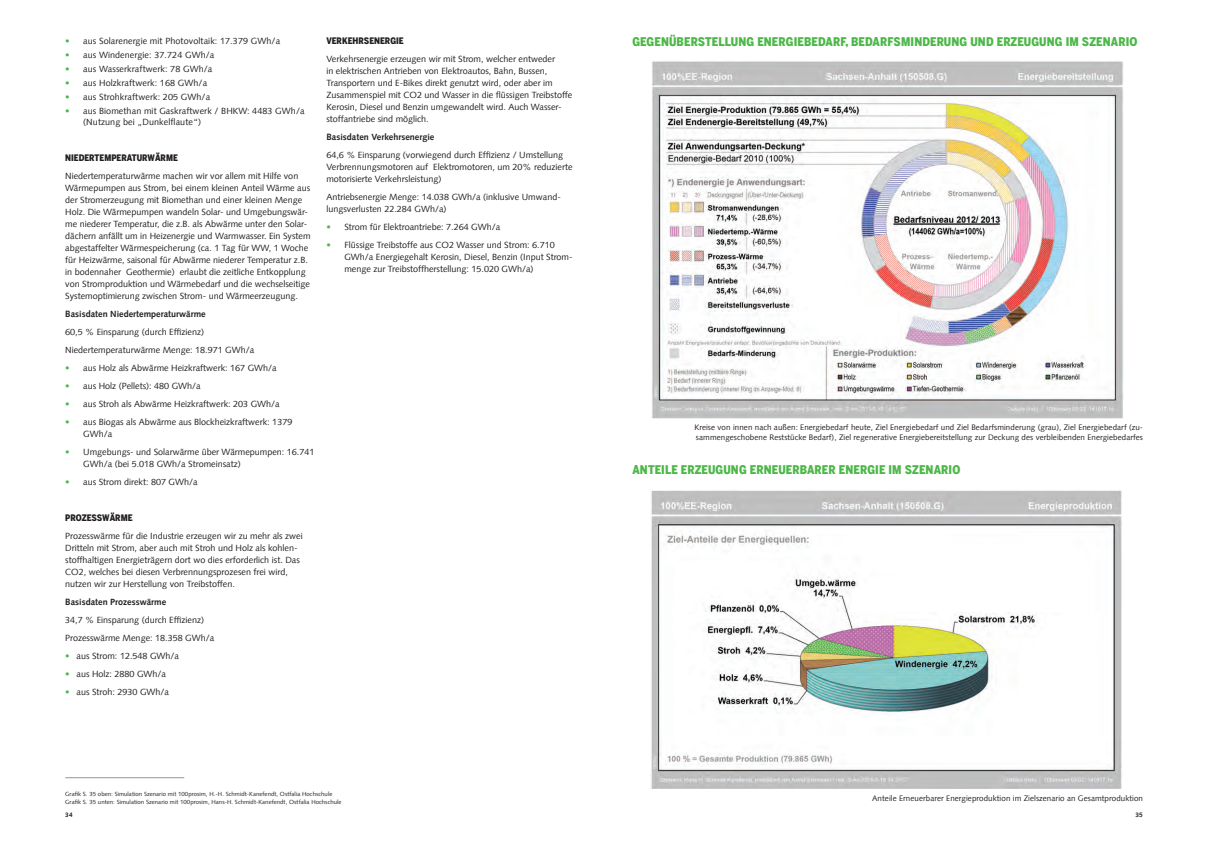
<style>
.page{position:relative;width:1208px;height:859px;background:#fff}
.page>*{position:absolute;margin:0;border:0;box-sizing:border-box;transform-origin:0 0}
.t1{font:900 12px "Benton Sans Cond";letter-spacing:.01em;color:#4cb848}
.t2{font:9px/12px "Syntax Com";color:#231f20}
.t3{font:700 9px "Syntax Com";color:#231f20}
.t4{font:900 9px "Benton Sans Cond";color:#231f20}
.t5{font:8px/10px "Syntax Com";letter-spacing:.01em;color:#231f20}
.t6{font:700 6.5px "Syntax Com";color:#231f20}
.t7{font:6px/8px "Syntax Com";letter-spacing:.01em;color:#231f20}
.s1{color:#4cb848}
</style>
<div class="page">
<img style="left:651px;top:60px;width:472px;height:358px">
<img style="left:650px;top:490px;width:472px;height:299px">
<hr style="left:65px;top:777px;width:119px;height:1px;background:#939598">
<p class="t2" style="left:65px;top:35px;width:216px"><span class="s1">•</span> aus Solarenergie mit Photovoltaik: 17.379 GWh/a</p>
<p class="t2" style="left:65px;top:49px;width:151px"><span class="s1">•</span> aus Windenergie: 37.724 GWh/a</p>
<p class="t2" style="left:65px;top:63px;width:149px"><span class="s1">•</span> aus Wasserkraftwerk: 78 GWh/a</p>
<p class="t2" style="left:65px;top:77px;width:143px"><span class="s1">•</span> aus Holzkraftwerk: 168 GWh/a</p>
<p class="t2" style="left:65px;top:91px;width:146px"><span class="s1">•</span> aus Strohkraftwerk: 205 GWh/a</p>
<p class="t2" style="left:83px;top:105px;width:223px;line-height:11.5px;text-indent:-18px"><span class="s1">•</span> aus Biomethan mit Gaskraftwerk / BHKW: 4483 GWh/a (Nutzung bei „Dunkelflaute“)</p>
<p class="t4" style="left:65px;top:153px;width:113px">NIEDERTEMPERATURWÄRME</p>
<p class="t2" style="left:65px;top:170px;width:247px">Niedertemperaturwärme machen wir vor allem mit Hilfe von Wärmepumpen aus Strom, bei einem kleinen Anteil Wärme aus der Stromerzeugung mit Biomethan und einer kleinen Menge Holz. Die Wärmepumpen wandeln Solar- und Umgebungswär&shy;me niederer Temperatur, die z.B. als Abwärme unter den Solar&shy;dächern anfällt um in Heizenergie und Warmwasser. Ein System abgestaffelter Wärmespeicherung (ca. 1 Tag für WW, 1 Woche für Heizwärme, saisonal für Abwärme niederer Temperatur z.B. in bodennaher Geothermie) erlaubt die zeitliche Entkopplung von Stromproduktion und Wärmebedarf und die wechselseitige Systemoptimierung zwischen Strom- und Wärmeerzeugung.</p>
<p class="t3" style="left:65px;top:309px;width:142px">Basisdaten Niedertemperaturwärme</p>
<p class="t2" style="left:65px;top:323px;width:191px;line-height:18px">60,5 % Einsparung (durch Effizienz)<br>Niedertemperaturwärme Menge: 18.971 GWh/a</p>
<p class="t2" style="left:65px;top:362px;width:213px"><span class="s1">•</span> aus Holz als Abwärme Heizkraftwerk: 167 GWh/a</p>
<p class="t2" style="left:65px;top:380px;width:137px"><span class="s1">•</span> aus Holz (Pellets): 480 GWh/a</p>
<p class="t2" style="left:65px;top:398px;width:216px"><span class="s1">•</span> aus Stroh als Abwärme Heizkraftwerk: 203 GWh/a</p>
<p class="t2" style="left:83px;top:416px;width:211px;text-indent:-18px"><span class="s1">•</span> aus Biogas als Abwärme aus Blockheizkraftwerk: 1379<br>GWh/a</p>
<p class="t2" style="left:83px;top:446px;width:233px;text-indent:-18px"><span class="s1">•</span> Umgebungs- und Solarwärme über Wärmepumpen: 16.741<br>GWh/a (bei 5.018 GWh/a Stromeinsatz)</p>
<p class="t2" style="left:65px;top:476px;width:134px"><span class="s1">•</span> aus Strom direkt: 807 GWh/a</p>
<p class="t4" style="left:65px;top:513px;width:20px">PROZESSWÄ</p>
<p class="t4" style="left:115px;top:513px;width:18px">RME</p>
<p class="t2" style="left:65px;top:530px;width:239px">Prozesswärme für die Industrie erzeugen wir zu mehr als zwei Dritteln mit Strom, aber auch mit Stroh und Holz als kohlen&shy;stoffhaltigen Energieträgern dort wo dies erforderlich ist. Das CO2, welches bei diesen Verbrennungsprozesen frei wird, nutzen wir zur Herstellung von Treibstoffen.</p>
<p class="t3" style="left:65px;top:597px;width:102px">Basisdaten Prozesswärme</p>
<p class="t2" style="left:65px;top:611px;width:150px;line-height:18px">34,7 % Einsparung (durch Effizienz)<br>Prozesswärme Menge: 18.358 GWh/a</p>
<p class="t2" style="left:65px;top:650px;width:115px"><span class="s1">•</span> aus Strom: 12.548 GWh/a</p>
<p class="t2" style="left:65px;top:668px;width:102px"><span class="s1">•</span> aus Holz: 2880 GWh/a</p>
<p class="t2" style="left:65px;top:686px;width:105px"><span class="s1">•</span> aus Stroh: 2930 GWh/a</p>
<p class="t4" style="left:326px;top:35px;width:78px">VERKEHRSENERGIE</p>
<p class="t2" style="left:326px;top:53px;width:247px">Verkehrsenergie erzeugen wir mit Strom, welcher entweder<br>in elektrischen Antrieben von Elektroautos, Bahn, Bussen, Transportern und E-Bikes direkt genutzt wird, oder aber im Zusammenspiel mit CO2 und Wasser in die flüssigen Treibstoffe Kerosin, Diesel und Benzin umgewandelt wird. Auch Wasser&shy;stoffantriebe sind möglich.</p>
<p class="t3" style="left:326px;top:131px;width:109px">Basisdaten Verkehrsenergie</p>
<p class="t2" style="left:326px;top:149px;width:248px">64,6 % Einsparung (vorwiegend durch Effizienz / Umstellung<br>Verbrennungsmotoren auf Elektromotoren, um 20% reduzierte motorisierte Verkehrsleistung)</p>
<p class="t2" style="left:326px;top:191px;width:236px">Antriebsenergie Menge: 14.038 GWh/a (inklusive Umwand&shy;lungsverlusten 22.284 GWh/a)</p>
<p class="t2" style="left:326px;top:221px;width:175px"><span class="s1">•</span> Strom für Elektroantriebe: 7.264 GWh/a</p>
<p class="t2" style="left:344px;top:239px;width:230px;text-indent:-18px"><span class="s1">•</span> Flüssige Treibstoffe aus CO2 Wasser und Strom: 6.710<br>GWh/a Energiegehalt Kerosin, Diesel, Benzin (Input Strom&shy;menge zur Treibstoffherstellung: 15.020 GWh/a)</p>
<p class="t7" style="left:65px;top:790px;width:278px">Grafik S. 35 oben: Simulation Szenario mit 100prosim, H.-H. Schmidt-Kanefendt, Ostfalia Hochschule<br>Grafik S. 35 unten: Simulation Szenario mit 100prosim, Hans-H. Schmidt-Kanefendt, Ostfalia Hochschule</p>
<h1 class="t1" style="left:632px;top:35px;width:277px">GEGENÜBERSTELLUNG ENERGI EBEDARF, BEDARFSMIND</h1>
<h1 class="t1" style="left:930px;top:35px;width:196px">ERUNG UND ERZEUGUNG IM SZENARIO</h1>
<p class="t5" style="left:694px;top:422px;width:450px">Kreise von innen nach außen: Energiebedarf heute, Ziel Energiebedarf und Ziel Bedarfsminderung (grau), Ziel Energiebedarf (zu&shy;sammengeschobene Reststücke Bedarf), Ziel regenerative Energiebereitstellung zur Deckung des verbleibenden Energiebedarfes</p>
<h1 class="t1" style="left:632px;top:462px;width:316px">ANTEILE ERZEUGUNG ERN EUERBARER ENERGI E IM SZENARIO</h1>
<p class="t5" style="left:872px;top:793px;width:272px">Anteile Erneuerbarer Energieproduktion im Zielszenario an Gesamtproduktion</p>
<p class="t6" style="left:65px;top:811px;width:9px">34</p>
<p class="t6" style="left:1135px;top:811px;width:9px">35</p>
</div>
